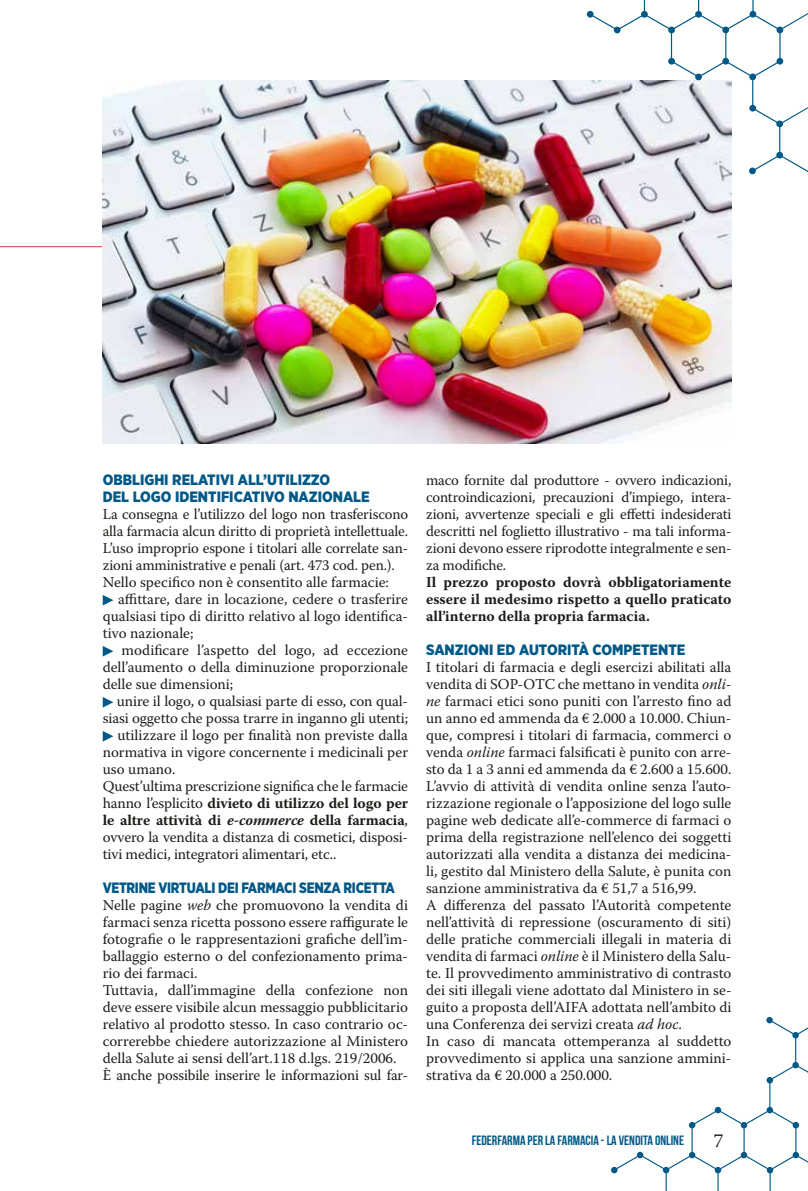
<style>
.page{position:relative;width:808px;height:1191px;background:#fff}
.page>*{position:absolute;margin:0;border:0;box-sizing:border-box;transform-origin:0 0}
.t1{font:19.5px "Warnock Pro";color:#1d1d1b}
.t2{font:15px/17px "Warnock Pro";color:#1d1d1b}
.t3{font:700 15px/17px "Warnock Pro";color:#1d1d1b;text-align:justify}
.t4{font:900 15px/17px "Gotham Narrow";color:#005887}
.t5{font:900 15px "Gotham Narrow";letter-spacing:-.02em;color:#005887;scale:.92 1}
.t6{font:700 13.5px "Bebas Neue";color:#005887}
.s1{font-weight:400}
.s2{font-style:italic}
</style>
<div class="page">
<div style="left:611px;top:1166px;width:6px;height:7px;background:#005887;border-radius:50%"></div>
<svg style="left:614px;top:1016px;width:194px;height:175px"></svg>
<hr style="left:0;top:246px;width:129px;height:1px;background:#d03642">
<img style="left:102px;top:81px;width:629px;height:363px">
<svg style="left:103px;top:595px;width:10px;height:10px"></svg>
<svg style="left:103px;top:646px;width:10px;height:10px"></svg>
<svg style="left:103px;top:697px;width:10px;height:10px"></svg>
<svg style="left:103px;top:731px;width:10px;height:10px"></svg>
<div style="left:749px;top:167px;width:7px;height:7px;background:#005887;border-radius:50%"></div>
<div style="left:587px;top:11px;width:7px;height:7px;background:#005887;border-radius:50%"></div>
<svg style="left:590px;top:0;width:218px;height:172px"></svg>
<p class="t4" style="left:103px;top:471px;width:268px">OBBLIGHI RELATIVI ALL’UTILIZZO<br>DEL LOGO IDENTIFICATIVO NAZIONALE</p>
<p class="t2" style="left:103px;top:505px;width:307px">La consegna e l’utilizzo del logo non trasferiscono alla farmacia alcun diritto di proprietà intellettuale.<br>L’uso improprio espone i titolari alle correlate san&shy;zioni amministrative e penali (art. 473 cod. pen.).<br>Nello specifico non è consentito alle farmacie:</p>
<p class="t2" style="left:103px;top:590px;width:307px;text-align:justify;text-indent:15px">affittare, dare in locazione, cedere o trasferire qualsiasi tipo di diritto relativo al logo identifica&shy;tivo nazionale;</p>
<p class="t2" style="left:103px;top:641px;width:307px;text-align:justify;text-indent:19px">modificare l’aspetto del logo, ad eccezione dell’aumento o della diminuzione proporzionale delle sue dimensioni;</p>
<p class="t2" style="left:117px;top:692px;width:293px">unire il logo, o qualsiasi parte di esso, con qual-</p>
<p class="t2" style="left:103px;top:709px;width:307px">siasi oggetto che possa trarre in inganno gli utenti;</p>
<p class="t2" style="left:117px;top:726px;width:292px">utilizzare il logo per finalità non previste dalla</p>
<p class="t2" style="left:103px;top:743px;width:307px">normativa in vigore concernente i medicinali per</p>
<p class="t2" style="left:103px;top:760px;width:74px">uso umano.</p>
<p class="t2" style="left:103px;top:777px;width:307px">Quest’ultima prescrizione significa che le farmacie</p>
<p class="t3" style="left:103px;top:794px;width:307px"><span class="s1">hanno l’esplicito</span> divieto di utilizzo del logo per</p>
<p class="t3" style="left:103px;top:811px;width:307px">le altre attività di <span class="s2">e-commerce</span> della farmacia<span class="s1">,</span></p>
<p class="t2" style="left:103px;top:828px;width:307px">ovvero la vendita a distanza di cosmetici, disposi-</p>
<p class="t2" style="left:103px;top:845px;width:235px">tivi medici, integratori alimentari, etc..</p>
<p class="t5" style="left:103px;top:878px;width:319px">VETRINE VIRTUALI DEI FARMACI SENZA RICETTA</p>
<p class="t2" style="left:103px;top:896px;width:307px">Nelle pagine <span class="s2">web</span> che promuovono la vendita di farmaci senza ricetta possono essere raffigurate le fotografie o le rappresentazioni grafiche dell’im&shy;ballaggio esterno o del confezionamento prima&shy;rio dei farmaci.<br>Tuttavia, dall’immagine della confezione non deve essere visibile alcun messaggio pubblicitario relativo al prodotto stesso. In caso contrario oc&shy;correrebbe chiedere autorizzazione al Ministero della Salute ai sensi dell’art.118 d.lgs. 219/2006.<br>È anche possibile inserire le informazioni sul far-</p>
<p class="t2" style="left:426px;top:471px;width:307px;text-align:justify">maco fornite dal produttore - ovvero indicazioni, controindicazioni, precauzioni d’impiego, intera&shy;zioni, avvertenze speciali e gli effetti indesiderati descritti nel foglietto illustrativo - ma tali informa&shy;zioni devono essere riprodotte integralmente e sen&shy;za modifiche.</p>
<p class="t3" style="left:426px;top:573px;width:307px">Il prezzo proposto dovrà obbligatoriamente essere il medesimo rispetto a quello praticato all’interno della propria farmacia.</p>
<p class="t4" style="left:426px;top:641px;width:261px">SANZIONI ED AUTORITÀ COMPETENTE</p>
<p class="t2" style="left:426px;top:658px;width:307px">I titolari di farmacia e degli esercizi abilitati alla vendita di SOP-OTC che mettano in vendita <span class="s2">onli&shy;ne</span> farmaci etici sono puniti con l’arresto fino ad un anno ed ammenda da € 2.000 a 10.000. Chiun&shy;que, compresi i titolari di farmacia, commerci o venda <span class="s2">online</span> farmaci falsificati è punito con arre&shy;sto da 1 a 3 anni ed ammenda da € 2.600 a 15.600.<br>L’avvio di attività di vendita online senza l’auto&shy;rizzazione regionale o l’apposizione del logo sulle pagine web dedicate all’e-commerce di farmaci o prima della registrazione nell’elenco dei soggetti autorizzati alla vendita a distanza dei medicina&shy;li, gestito dal Ministero della Salute, è punita con sanzione amministrativa da € 51,7 a 516,99.<br>A differenza del passato l’Autorità competente nell’attività di repressione (oscuramento di siti) delle pratiche commerciali illegali in materia di vendita di farmaci <span class="s2">online</span> è il Ministero della Salu&shy;te. Il provvedimento amministrativo di contrasto dei siti illegali viene adottato dal Ministero in se&shy;guito a proposta dell’AIFA adottata nell’ambito di una Conferenza dei servizi creata <span class="s2">ad hoc</span>.<br>In caso di mancata ottemperanza al suddetto provvedimento si applica una sanzione ammini&shy;strativa da € 20.000 a 250.000.</p>
<p class="t6" style="left:472px;top:1133px;width:214px">FEDERFARMA PER LA FARMACIA - LA VENDITA ONLINE</p>
<h1 class="t1" style="left:714px;top:1129px;width:11px">7</h1>
</div>
